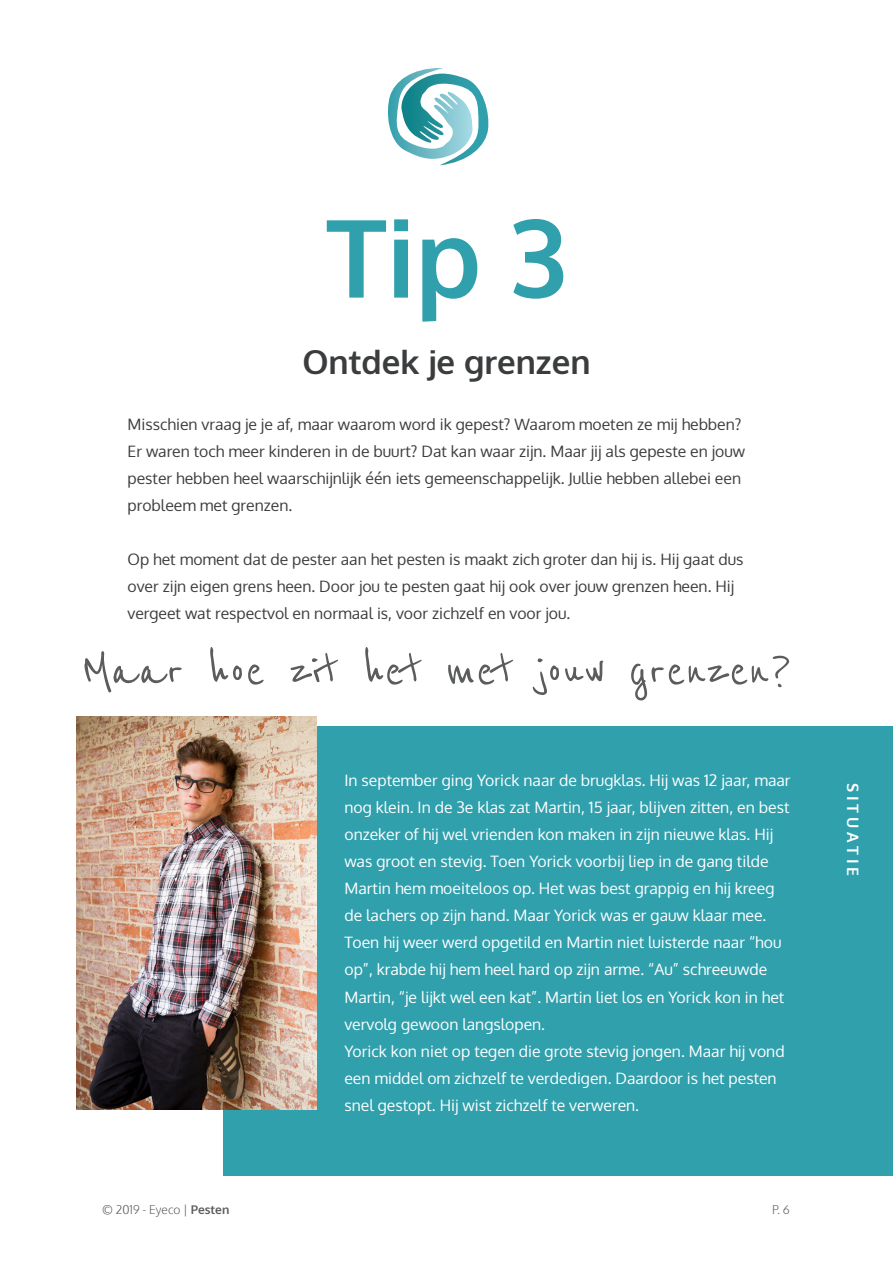
<style>
.page{position:relative;width:893px;height:1263px;background:#fff}
.page>*{position:absolute;margin:0;border:0;box-sizing:border-box;transform-origin:0 0}
.t1{font:700 108px "Oxygen";color:#30a0ad}
.t2{font:57px "Reenie Beanie";color:#5b5d5d}
.t3{font:700 33px "Oxygen";color:#3a3c3d}
.t4{font:15.75px/27px "Oxygen";color:#fff}
.t5{font:15.75px/27px "Oxygen";color:#3a3c3d}
.t6{font:700 15.75px "Oxygen";letter-spacing:.25em;color:#fff}
.t7{font:300 12px "Oxygen";color:#5b5d5d}
.s1{font-weight:700}
</style>
<div class="page">
<svg style="left:388px;top:68px;width:101px;height:97px"></svg>
<div style="left:223px;top:727px;width:670px;height:449px;background:#30a0ad"></div>
<img style="left:77px;top:716px;width:240px;height:393px">
<p class="t1" style="left:326px;top:191px;width:242px">Tip 3</p>
<p class="t3" style="left:302px;top:341px;width:290px">Ontdek je grenzen</p>
<p class="t5" style="left:128px;top:410px;width:619px">Misschien vraag je je af, maar waarom word ik gepest? Waarom moeten ze mij hebben?<br>Er waren toch meer kinderen in de buurt? Dat kan waar zijn. Maar jij als gepeste en jouw pester hebben heel waarschijnlijk één iets gemeenschappelijk. Jullie hebben allebei een probleem met grenzen.</p>
<p class="t5" style="left:128px;top:545px;width:617px">Op het moment dat de pester aan het pesten is maakt zich groter dan hij is. Hij gaat dus over zijn eigen grens heen. Door jou te pesten gaat hij ook over jouw grenzen heen. Hij vergeet wat respectvol en normaal is, voor zichzelf en voor jou.</p>
<p class="t2" style="left:81px;top:638px;width:712px">Maar hoe zit het met jouw grenzen?</p>
<p class="t4" style="left:344px;top:767px;width:448px">In september ging Yorick naar de brugklas. Hij was 12 jaar, maar nog klein. In de 3e klas zat Martin, 15 jaar, blijven zitten, en best onzeker of hij wel vrienden kon maken in zijn nieuwe klas. Hij was groot en stevig. Toen Yorick voorbij liep in de gang tilde Martin hem moeiteloos op. Het was best grappig en hij kreeg de lachers op zijn hand. Maar Yorick was er gauw klaar mee.<br>Toen hij weer werd opgetild en Martin niet luisterde naar “hou op”, krabde hij hem heel hard op zijn arme. “Au” schreeuwde Martin, “je lijkt wel een kat”. Martin liet los en Yorick kon in het vervolg gewoon langslopen.</p>
<p class="t4" style="left:344px;top:1037px;width:442px">Yorick kon niet op tegen die grote stevig jongen. Maar hij vond een middel om zichzelf te verdedigen. Daardoor is het pesten snel gestopt. Hij wist zichzelf te verweren.</p>
<p class="t7" style="left:102px;top:1202px;width:129px">© 2019 - Eyeco | <span class="s1">Pesten</span></p>
<p class="t7" style="left:772px;top:1202px;width:19px">P. 6</p>
<p class="t6" style="left:863px;top:782px;width:95px;rotate:90deg">SITUATIE</p>
</div>
